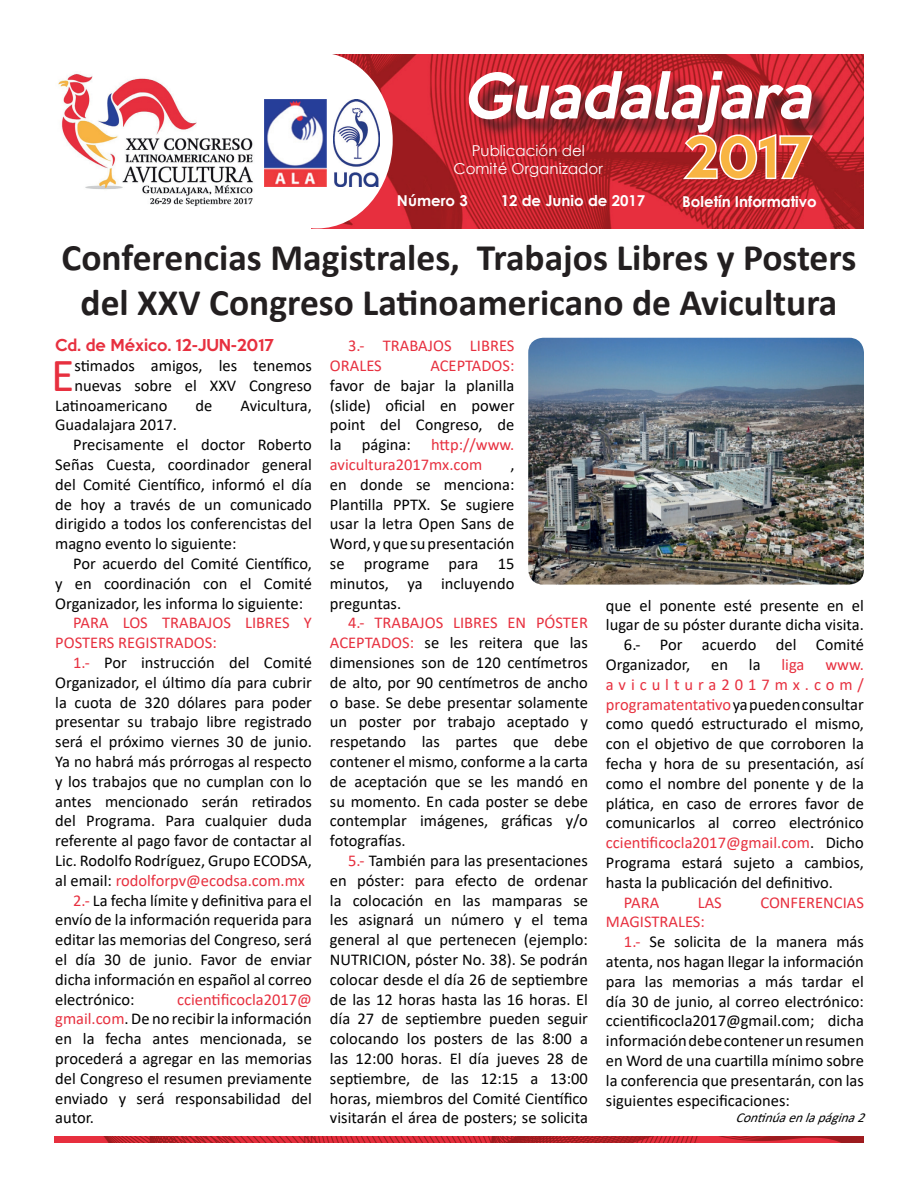
<style>
.page{position:relative;width:918px;height:1188px;background:#fff}
.page>*{position:absolute;margin:0;border:0;box-sizing:border-box;transform-origin:0 0}
.t1{font:italic 500 57px "Keep Calm";color:#fff}
.t2{font:500 51px "Keep Calm";color:#f8b442}
.t3{font:47.7px "Calibri";color:#e7303f}
.t4{font:700 37.5px/45px "Calibri";color:#231f20;text-align:center}
.t5{font:16.5px/19.8px "Calibri";color:#000001;text-align:justify}
.t6{font:16.5px/19.8px "Calibri";color:#e7303f}
.t7{font:700 15px "Century Gothic";color:#fff}
.t8{font:15px/18px "Century Gothic";color:#fff;text-align:center}
.t9{font:500 15px "Keep Calm";color:#e7303f}
.t10{font:italic 13.5px "Calibri";color:#000001}
.s1{color:#e7303f}
.s2{color:#000001}
</style>
<div class="page">
<img style="left:326px;top:54px;width:538px;height:174px">
<div style="left:471px;top:74px;width:359px;height:77px;background:#231f20;opacity:.62"></div>
<svg style="left:680px;top:132px;width:135px;height:50px"></svg>
<div style="left:242px;top:52px;width:151px;height:176px;background:#fff;border-radius:50%"></div>
<img style="left:333px;top:99px;width:46px;height:87px">
<img style="left:58px;top:74px;width:195px;height:132px">
<img style="left:264px;top:99px;width:63px;height:87px">
<img style="left:54px;top:1136px;width:810px;height:6px">
<img style="left:528px;top:338px;width:336px;height:247px">
<h1 class="t1" style="left:462px;top:46px;width:366px">Guadalajara</h1>
<p class="t8" style="left:454px;top:141px;width:151px">Publicación del<br>Comité Organizador</p>
<h2 class="t2" style="left:684px;top:113px;width:127px">2017</h2>
<p class="t7" style="left:397px;top:189px;width:72px">Número 3</p>
<p class="t7" style="left:682px;top:190px;width:136px">Boletín Informativo</p>
<h3 class="t4" style="left:62px;top:234px;width:796px">Conferencias Magistrales, Trabajos Libres y Posters del XXV Congreso Latinoamericano de Avicultura</h3>
<p class="t7" style="left:501px;top:189px;width:146px">12 de Junio de 2017</p>
<p class="t9" style="left:55px;top:332px;width:220px">Cd. de México. 12-JUN-2017</p>
<h3 class="t3" style="left:51px;top:342px;width:25px">E</h3>
<p class="t5" style="left:75px;top:355px;width:239px">stimados amigos, les tenemos</p>
<p class="t5" style="left:75px;top:375px;width:239px">nuevas sobre el XXV Congreso</p>
<p class="t5" style="left:55px;top:395px;width:114px">Latinoamericano</p>
<p class="t5" style="left:196px;top:395px;width:18px">de</p>
<p class="t5" style="left:240px;top:395px;width:73px">Avicultura,</p>
<p class="t5" style="left:55px;top:415px;width:123px">Guadalajara 2017.</p>
<p class="t5" style="left:73px;top:434px;width:240px">Precisamente el doctor Roberto</p>
<p class="t5" style="left:55px;top:454px;width:258px">Señas Cuesta, coordinador general</p>
<p class="t5" style="left:55px;top:474px;width:258px">del Comité Científico, informó el día</p>
<p class="t5" style="left:55px;top:494px;width:258px">de hoy a través de un comunicado</p>
<p class="t5" style="left:55px;top:514px;width:258px">dirigido a todos los conferencistas del</p>
<p class="t5" style="left:55px;top:533px;width:183px">magno evento lo siguiente:</p>
<p class="t5" style="left:73px;top:553px;width:240px">Por acuerdo del Comité Científico,</p>
<p class="t5" style="left:55px;top:573px;width:258px">y en coordinación con el Comité</p>
<p class="t5" style="left:55px;top:593px;width:249px">Organizador, les informa lo siguiente:</p>
<p class="t6" style="left:55px;top:613px;width:258px;text-indent:18px">PARA LOS TRABAJOS LIBRES Y<br>POSTERS REGISTRADOS:</p>
<p class="t5" style="left:73px;top:652px;width:240px"><span class="s1">1.-</span> Por instrucción del Comité</p>
<p class="t5" style="left:55px;top:672px;width:258px">Organizador, el último día para cubrir</p>
<p class="t5" style="left:55px;top:692px;width:258px">la cuota de 320 dólares para poder</p>
<p class="t5" style="left:55px;top:712px;width:258px">presentar su trabajo libre registrado</p>
<p class="t5" style="left:55px;top:731px;width:258px">será el próximo viernes 30 de junio.</p>
<p class="t5" style="left:55px;top:751px;width:258px">Ya no habrá más prórrogas al respecto</p>
<p class="t5" style="left:55px;top:771px;width:258px">y los trabajos que no cumplan con lo</p>
<p class="t5" style="left:55px;top:791px;width:258px">antes mencionado serán retirados</p>
<p class="t5" style="left:55px;top:811px;width:258px">del Programa. Para cualquier duda</p>
<p class="t5" style="left:55px;top:830px;width:258px">referente al pago favor de contactar al</p>
<p class="t5" style="left:55px;top:850px;width:258px">Lic. Rodolfo Rodríguez, Grupo ECODSA,</p>
<p class="t6" style="left:55px;top:870px;width:251px"><span class="s2">al email:</span> rodolforpv@ecodsa.com.mx</p>
<p class="t5" style="left:73px;top:890px;width:240px"><span class="s1">2.-</span> La fecha límite y definitiva para el</p>
<p class="t5" style="left:55px;top:910px;width:258px">envío de la información requerida para</p>
<p class="t5" style="left:55px;top:929px;width:258px">editar las memorias del Congreso, será</p>
<p class="t5" style="left:55px;top:949px;width:258px">el día 30 de junio. Favor de enviar</p>
<p class="t5" style="left:55px;top:969px;width:258px">dicha información en español al correo</p>
<p class="t5" style="left:55px;top:989px;width:81px">electrónico:</p>
<p class="t5" style="left:55px;top:989px;width:258px;text-indent:122px"><span class="s1">ccientificocla2017@ gmail.com</span>. De no recibir la información en la fecha antes mencionada, se procederá a agregar en las memorias del Congreso el resumen previamente enviado y será responsabilidad del autor.</p>
<p class="t6" style="left:330px;top:335px;width:186px;text-indent:18px">3.- TRABAJOS LIBRES<br>ORALES</p>
<p class="t6" style="left:430px;top:355px;width:86px">ACEPTADOS:</p>
<p class="t5" style="left:330px;top:375px;width:186px">favor de bajar la planilla (slide) oficial en power point del Congreso, de la página: <span class="s1">http://www. avicultura2017mx.com</span></p>
<p class="t5" style="left:330px;top:454px;width:186px;text-indent:180px">, en donde se menciona:<br>Plantilla PPTX. Se sugiere usar la letra Open Sans de Word, y que su presentación se programe para 15 minutos, ya incluyendo preguntas.</p>
<p class="t5" style="left:330px;top:613px;width:260px;text-indent:18px"><span class="s1">4.- TRABAJOS LIBRES EN PÓSTER ACEPTADOS:</span> se les reitera que las dimensiones son de 120 centímetros de alto, por 90 centímetros de ancho o base. Se debe presentar solamente un poster por trabajo aceptado y respetando las partes que debe contener el mismo, conforme a la carta de aceptación que se les mandó en su momento. En cada poster se debe contemplar imágenes, gráficas y/o fotografías.</p>
<p class="t5" style="left:330px;top:850px;width:260px;text-indent:18px"><span class="s1">5.-</span> También para las presentaciones en póster: para efecto de ordenar la colocación en las mamparas se les asignará un número y el tema general al que pertenecen (ejemplo:<br>NUTRICION, póster No. 38). Se podrán colocar desde el día 26 de septiembre de las 12 horas hasta las 16 horas. El día 27 de septiembre pueden seguir colocando los posters de las 8:00 a las 12:00 horas. El día jueves 28 de septiembre, de las 12:15 a 13:00 horas, miembros del Comité Científico visitarán el área de posters; se solicita</p>
<p class="t5" style="left:606px;top:595px;width:259px">que el ponente esté presente en el</p>
<p class="t5" style="left:606px;top:615px;width:259px">lugar de su póster durante dicha visita.</p>
<p class="t5" style="left:624px;top:634px;width:241px">6.- Por acuerdo del Comité</p>
<p class="t5" style="left:606px;top:654px;width:86px">Organizador,</p>
<p class="t5" style="left:711px;top:654px;width:18px">en</p>
<p class="t5" style="left:749px;top:654px;width:13px">la</p>
<p class="t6" style="left:782px;top:654px;width:24px">liga</p>
<p class="t5" style="left:606px;top:654px;width:260px;text-indent:219px"><span class="s1">www. avicultura2017mx.com/ programatentativo</span> ya pueden consultar como quedó estructurado el mismo, con el objetivo de que corroboren la fecha y hora de su presentación, así como el nombre del ponente y de la plática, en caso de errores favor de comunicarlos al correo electrónico <span class="s1">ccientificocla2017@gmail.com</span>. Dicho Programa estará sujeto a cambios, hasta la publicación del definitivo.</p>
<p class="t6" style="left:624px;top:892px;width:37px">PARA</p>
<p class="t6" style="left:698px;top:892px;width:26px">LAS</p>
<p class="t6" style="left:760px;top:892px;width:105px">CONFERENCIAS</p>
<p class="t6" style="left:606px;top:912px;width:100px">MAGISTRALES:</p>
<p class="t5" style="left:624px;top:931px;width:242px"><span class="s1">1.-</span> Se solicita de la manera más</p>
<p class="t5" style="left:606px;top:951px;width:259px">atenta, nos hagan llegar la información</p>
<p class="t5" style="left:606px;top:971px;width:259px">para las memorias a más tardar el</p>
<p class="t5" style="left:606px;top:991px;width:260px">día 30 de junio, al correo electrónico:</p>
<p class="t5" style="left:606px;top:1011px;width:259px">ccientificocla2017@gmail.com; dicha</p>
<p class="t5" style="left:606px;top:1030px;width:260px">información debe contener un resumen</p>
<p class="t5" style="left:606px;top:1050px;width:260px">en Word de una cuartilla mínimo sobre</p>
<p class="t5" style="left:606px;top:1070px;width:259px">la conferencia que presentarán, con las</p>
<p class="t5" style="left:606px;top:1090px;width:185px">siguientes especificaciones:</p>
<p class="t10" style="left:736px;top:1108px;width:136px">Continúaenlapágina2</p>
</div>
